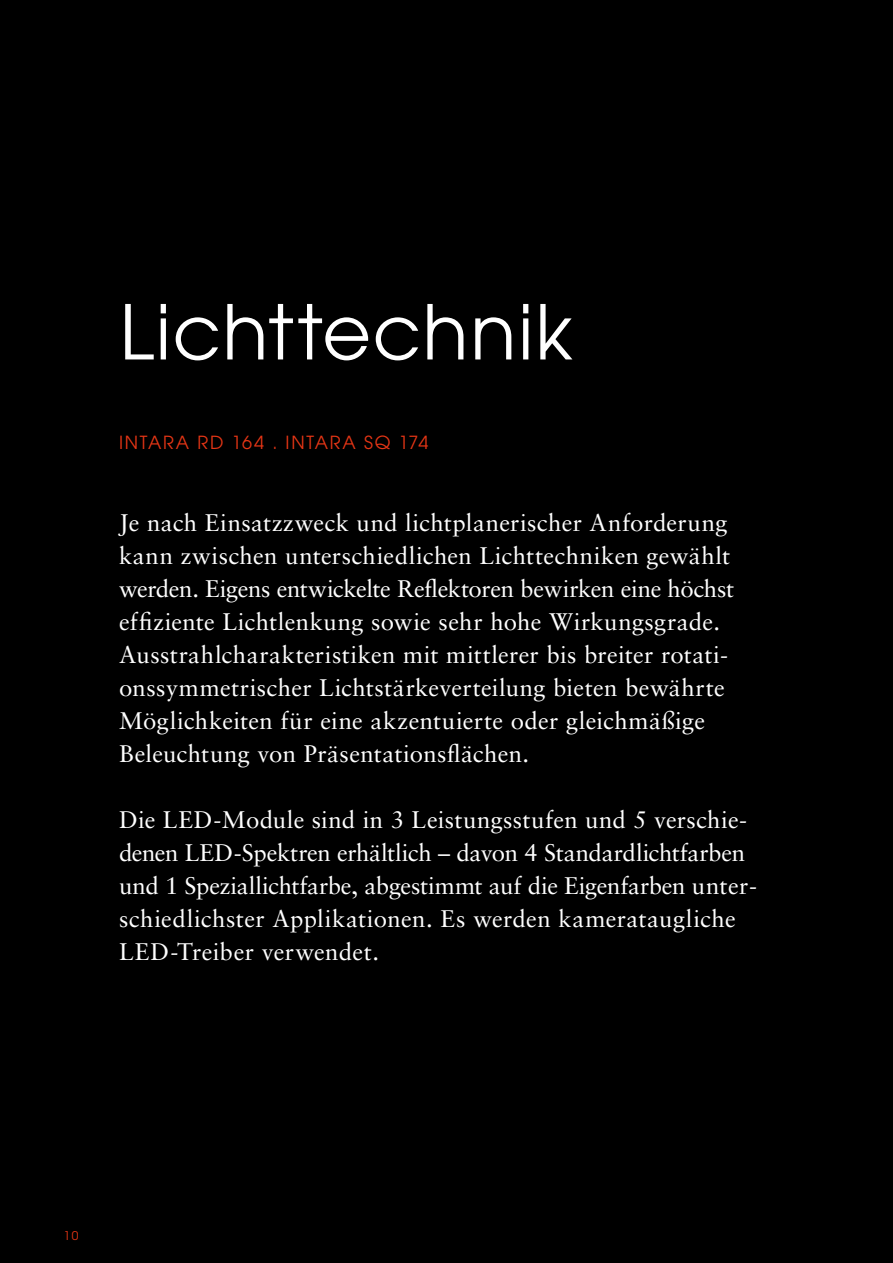
<style>
.page{position:relative;width:893px;height:1263px;background:#000}
.page>*{position:absolute;margin:0;border:0;box-sizing:border-box;transform-origin:0 0}
.t1{font:75px "ITC Avant Garde Pro";letter-spacing:.025em;color:#fff}
.t2{font:24px/33px "Sabon LT Std";letter-spacing:.01em;color:#fff}
.t3{font:18px "ITC Avant Garde Pro";letter-spacing:.09em;color:#e43515}
.t4{font:12px "ITC Avant Garde Pro";color:#e43515}
</style>
<div class="page">
<h1 class="t1" style="left:119px;top:285px;width:455px">Lichttechnik</h1>
<p class="t3" style="left:119px;top:431px;width:311px">INTARA RD 164 . INTARA SQ 174</p>
<p class="t2" style="left:119px;top:506px;width:617px">Je nach Einsatzzweck und lichtplanerischer Anforderung kann zwischen unterschiedlichen Lichttechniken gewählt werden. Eigens entwickelte Reflektoren bewirken eine höchst effiziente Lichtlenkung sowie sehr hohe Wirkungsgrade.<br>Ausstrahlcharakteristiken mit mittlerer bis breiter rotati&shy;onssymmetrischer Lichtstärkeverteilung bieten bewährte Möglichkeiten für eine akzentuierte oder gleichmäßige Beleuchtung von Präsentationsflächen.</p>
<p class="t2" style="left:119px;top:803px;width:639px">Die LED-Module sind in 3 Leistungsstufen und 5 verschie&shy;denen LED-Spektren erhältlich – davon 4 Standardlichtfarben und 1 Speziallichtfarbe, abgestimmt auf die Eigenfarben unter&shy;schiedlichster Applikationen. Es werden kamerataugliche LED-Treiber verwendet.</p>
<p class="t4" style="left:64px;top:1228px;width:16px">10</p>
</div>
